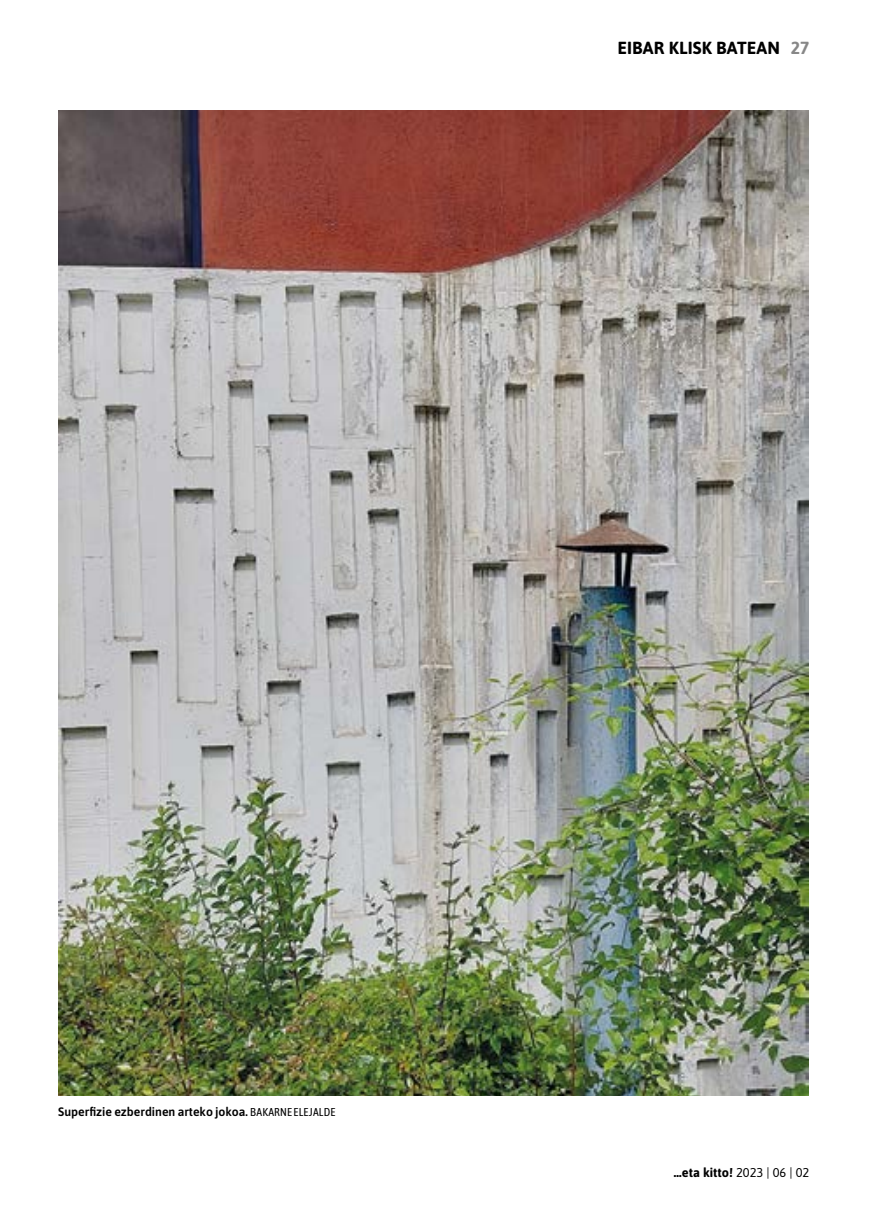
<style>
.page{position:relative;width:869px;height:1216px;background:#fff}
.page>*{position:absolute;margin:0;border:0;box-sizing:border-box;transform-origin:0 0}
.t1{font:700 17.5px "Asap";letter-spacing:.01em;color:#000}
.t2{font:700 12.78px "Asap";color:#000}
.t3{font:600 12.25px "Asap";color:#000}
.s1{color:#878787}
.s2{font-family:"Asap Condensed";font-weight:400;font-size:11.38px}
.s3{font-weight:400}
</style>
<div class="page">
<img style="left:59px;top:111px;width:749px;height:984px">
<h1 class="t1" style="left:617px;top:36px;width:193px">EIBAR KLISK BATEAN <span class="s1">27</span></h1>
<p class="t3" style="left:58px;top:1102px;width:278px">Superfizie ezberdinen arteko jokoa. <span class="s2">BAKARNE ELEJALDE</span></p>
<p class="t2" style="left:673px;top:1162px;width:137px">…eta kitto! <span class="s3">2023 | 06 | 02</span></p>
</div>
